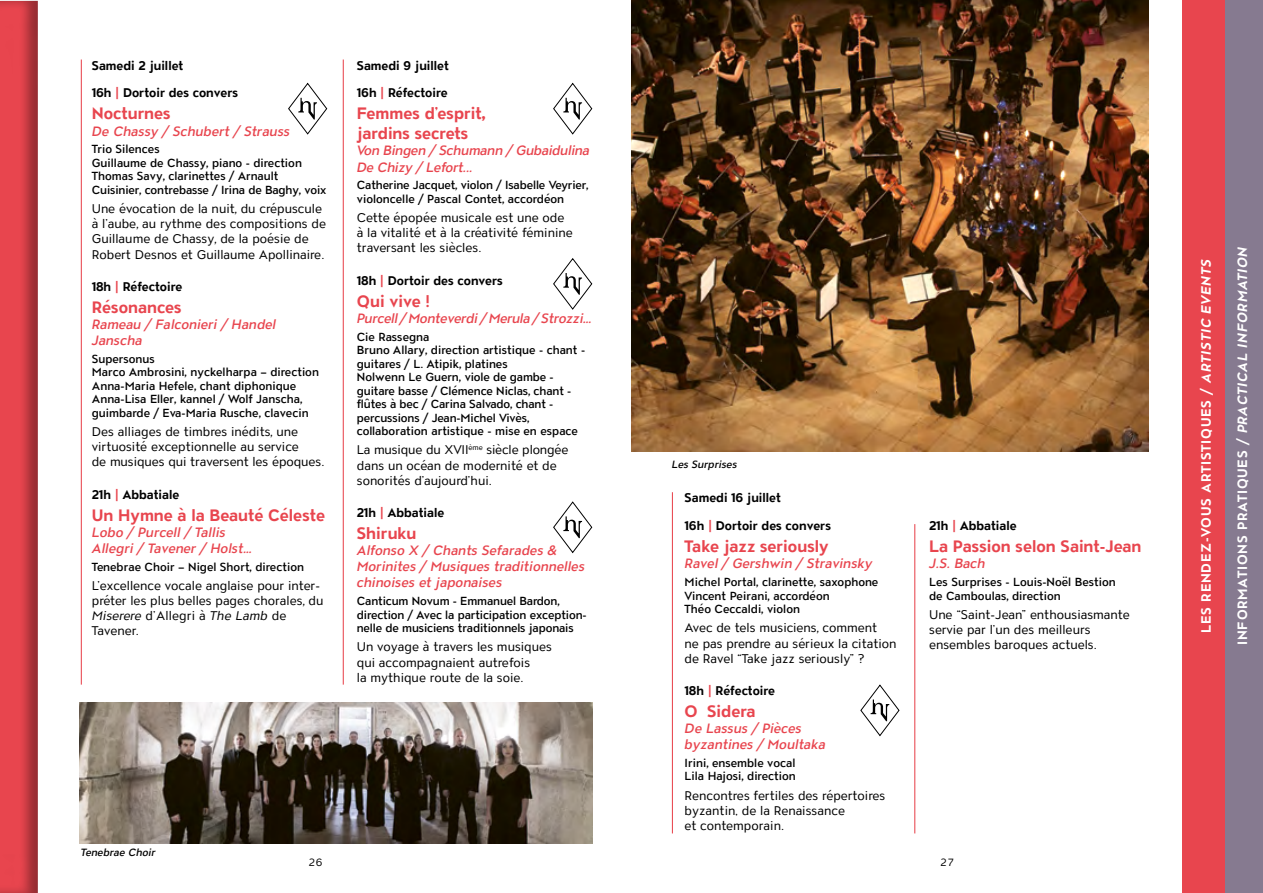
<style>
.page{position:relative;width:1263px;height:893px;background:#fff}
.page>*{position:absolute;margin:0;border:0;box-sizing:border-box;transform-origin:0 0}
.t1{font:700 16.5px/19.8px "ATC Overlook";color:#e8454e}
.t2{font:italic 500 13.5px/16.2px "ATC Overlook";color:#e8454e}
.t3{font:700 13.5px "ATC Overlook";letter-spacing:.06em;color:#fff}
.t4{font:italic 500 13.5px/16.2px "ATC Overlook";letter-spacing:-.02em;color:#e8454e}
.t5{font:12.6px/15.1px "ATC Overlook";color:#000}
.t6{font:700 12.6px "ATC Overlook";color:#000}
.t7{font:500 11.7px/13.5px "ATC Overlook";color:#000}
.t8{font:italic 500 10.5px "ATC Overlook";color:#000}
.t9{font:10.5px "ATC Overlook";color:#000}
.s1{color:#e8454e}
.s2{font-family:"Calibre"}
.s3{font-style:italic}
</style>
<div class="page">
<div style="left:1220px;top:0;width:43px;height:893px;background:#867a90"></div>
<div style="left:1182px;top:0;width:43px;height:893px;background:#e8454e"></div>
<hr style="left:672px;top:492px;width:1px;height:341px;background:#e8454e">
<hr style="left:914px;top:524px;width:1px;height:309px;background:#e8454e">
<hr style="left:81px;top:60px;width:1px;height:625px;background:#e8454e">
<hr style="left:343px;top:60px;width:1px;height:625px;background:#e8454e">
<img style="left:631px;top:0;width:517px;height:452px">
<div style="left:0;top:0;width:52px;height:893px;background:#000;opacity:.35"></div>
<img style="left:80px;top:703px;width:512px;height:140px">
<svg style="left:553px;top:82px;width:40px;height:53px"></svg>
<svg style="left:553px;top:258px;width:40px;height:52px"></svg>
<svg style="left:553px;top:501px;width:40px;height:53px"></svg>
<svg style="left:860px;top:684px;width:40px;height:53px"></svg>
<svg style="left:288px;top:82px;width:40px;height:53px"></svg>
<p class="t6" style="left:92px;top:58px;width:93px">Samedi 2 juillet</p>
<p class="t6" style="left:92px;top:86px;width:148px">16h <span class="s1">|</span> Dortoir des convers</p>
<h1 class="t1" style="left:92px;top:105px;width:80px">Nocturnes</h1>
<p class="t2" style="left:92px;top:124px;width:200px">De Chassy / Schubert / Strauss</p>
<p class="t7" style="left:92px;top:143px;width:236px">Trio Silences<br>Guillaume de Chassy<span class="s2">,</span> piano - direction Thomas Savy<span class="s2">,</span> clarinettes / Arnault Cuisinier<span class="s2">,</span> contrebasse / Irina de Baghy<span class="s2">,</span> voix</p>
<p class="t5" style="left:92px;top:202px;width:236px">Une évocation de la nuit<span class="s2">,</span> du crépuscule à l’aube<span class="s2">,</span> au rythme des compositions de Guillaume de Chassy<span class="s2">,</span> de la poésie de Robert Desnos et Guillaume Apollinaire.</p>
<p class="t6" style="left:92px;top:279px;width:92px">18h <span class="s1">|</span> Réfectoire</p>
<h1 class="t1" style="left:92px;top:298px;width:91px">Résonances</h1>
<p class="t2" style="left:92px;top:317px;width:186px">Rameau / Falconieri / Handel<br>Janscha</p>
<p class="t7" style="left:92px;top:353px;width:229px">Supersonus<br>Marco Ambrosini<span class="s2">,</span> nyckelharpa – direction Anna-Maria Hefele<span class="s2">,</span> chant diphonique Anna-Lisa Eller<span class="s2">,</span> kannel / Wolf Janscha<span class="s2">, </span>guimbarde / Eva-Maria Rusche<span class="s2">,</span> clavecin</p>
<p class="t5" style="left:92px;top:425px;width:234px">Des alliages de timbres inédits<span class="s2">,</span> une virtuosité exceptionnelle au service<br>de musiques qui traversent les époques.</p>
<p class="t6" style="left:92px;top:487px;width:89px">21h <span class="s1">|</span> Abbatiale</p>
<h1 class="t1" style="left:92px;top:506px;width:235px">Un Hymne à la Beauté Céleste</h1>
<p class="t2" style="left:92px;top:525px;width:162px">Lobo / Purcell / Tallis<br>Allegri / Tavener / Holst…</p>
<p class="t7" style="left:92px;top:560px;width:214px">Tenebrae Choir – Nigel Short<span class="s2">,</span> direction</p>
<p class="t5" style="left:92px;top:579px;width:233px">L’excellence vocale anglaise pour inter&shy;préter les plus belles pages chorales<span class="s2">,</span> du<br><span class="s3">Miserere</span> d’Allegri à <span class="s3">The Lamb</span> de<br>Tavener.</p>
<p class="t6" style="left:357px;top:58px;width:93px">Samedi 9 juillet</p>
<p class="t6" style="left:357px;top:86px;width:92px">16h <span class="s1">|</span> Réfectoire</p>
<h1 class="t1" style="left:357px;top:105px;width:130px">Femmes d’esprit<span class="s2">, </span>jardins secrets</h1>
<p class="t4" style="left:357px;top:143px;width:234px">Von Bingen / Schumann / Gubaidulina<br>De Chizy / Lefort...</p>
<p class="t7" style="left:357px;top:179px;width:233px">Catherine Jacquet<span class="s2">,</span> violon / Isabelle Veyrier<span class="s2">, </span>violoncelle / Pascal Contet<span class="s2">,</span> accordéon</p>
<p class="t5" style="left:357px;top:211px;width:217px">Cette épopée musicale est une ode à la vitalité et à la créativité féminine traversant les siècles.</p>
<p class="t6" style="left:357px;top:273px;width:148px">18h <span class="s1">|</span> Dortoir des convers</p>
<h1 class="t1" style="left:357px;top:292px;width:75px">Qui vive !</h1>
<p class="t4" style="left:357px;top:311px;width:237px">Purcell / Monteverdi / Merula / Strozzi…</p>
<p class="t7" style="left:357px;top:330px;width:230px">Cie Rassegna<br>Bruno Allary<span class="s2">,</span> direction artistique - chant - guitares / L. Atipik<span class="s2">,</span> platines<br>Nolwenn Le Guern<span class="s2">,</span> viole de gambe - guitare basse / Clémence Niclas<span class="s2">,</span> chant - flûtes à bec / Carina Salvado<span class="s2">,</span> chant - percussions / Jean-Michel Vivès<span class="s2">, </span>collaboration artistique - mise en espace</p>
<p class="t5" style="left:357px;top:443px;width:213px">La musique du XVII<sup>ème</sup> siècle plongée dans un océan de modernité et de sonorités d’aujourd’hui.</p>
<p class="t6" style="left:357px;top:505px;width:89px">21h <span class="s1">|</span> Abbatiale</p>
<h1 class="t1" style="left:357px;top:524px;width:61px">Shiruku</h1>
<p class="t2" style="left:357px;top:543px;width:229px">Alfonso X / Chants Sefarades &amp;<br>Morinites / Musiques traditionnelles chinoises et japonaises</p>
<p class="t7" style="left:357px;top:595px;width:231px">Canticum Novum - Emmanuel Bardon<span class="s2">, </span>direction / Avec la participation exception&shy;nelle de musiciens traditionnels japonais</p>
<p class="t5" style="left:357px;top:640px;width:197px">Un voyage à travers les musiques qui accompagnaient autrefois<br>la mythique route de la soie.</p>
<p class="t8" style="left:81px;top:846px;width:76px">Tenebrae Choir</p>
<p class="t9" style="left:309px;top:857px;width:15px">26</p>
<p class="t8" style="left:672px;top:458px;width:67px">Les Surprises</p>
<p class="t6" style="left:685px;top:491px;width:98px">Samedi 16 juillet</p>
<p class="t6" style="left:685px;top:519px;width:148px">16h <span class="s1">|</span> Dortoir des convers</p>
<h1 class="t1" style="left:685px;top:537px;width:146px">Take jazz seriously</h1>
<p class="t2" style="left:685px;top:556px;width:189px">Ravel / Gershwin / Stravinsky</p>
<p class="t7" style="left:685px;top:576px;width:195px">Michel Portal<span class="s2">,</span> clarinette<span class="s2">,</span> saxophone<br>Vincent Peirani<span class="s2">,</span> accordéon<br>Théo Ceccaldi<span class="s2">,</span> violon</p>
<p class="t5" style="left:685px;top:621px;width:213px">Avec de tels musiciens<span class="s2">,</span> comment<br>ne pas prendre au sérieux la citation de Ravel “Take jazz seriously” ?</p>
<p class="t6" style="left:685px;top:683px;width:92px">18h <span class="s1">|</span> Réfectoire</p>
<h1 class="t1" style="left:685px;top:702px;width:73px">O Sidera</h1>
<p class="t2" style="left:685px;top:721px;width:142px">De Lassus / Pièces byzantines / Moultaka</p>
<p class="t7" style="left:685px;top:757px;width:113px">Irini<span class="s2">,</span> ensemble vocal<br>Lila Hajosi<span class="s2">,</span> direction</p>
<p class="t5" style="left:685px;top:788px;width:202px">Rencontres fertiles des répertoires byzantin, de la Renaissance<br>et contemporain.</p>
<p class="t6" style="left:929px;top:519px;width:89px">21h <span class="s1">|</span> Abbatiale</p>
<h1 class="t1" style="left:929px;top:537px;width:214px">La Passion selon Saint-Jean</h1>
<p class="t2" style="left:929px;top:556px;width:58px">J.S. Bach</p>
<p class="t7" style="left:929px;top:576px;width:188px">Les Surprises - Louis-Noël Bestion de Camboulas<span class="s2">,</span> direction</p>
<p class="t5" style="left:929px;top:608px;width:202px">Une “Saint-Jean” enthousiasmante servie par l’un des meilleurs ensembles baroques actuels.</p>
<p class="t9" style="left:941px;top:857px;width:15px">27</p>
<p class="t3" style="left:1198px;top:633px;width:375px;rotate:-90deg">LES RENDEZ-VOUS ARTISTIQUES / <span class="s3">ARTISTIC EVENTS</span></p>
<p class="t3" style="left:1235px;top:645px;width:400px;rotate:-90deg">INFORMATIONS PRATIQUES / <span class="s3">PRACTICAL INFORMATION</span></p>
</div>
